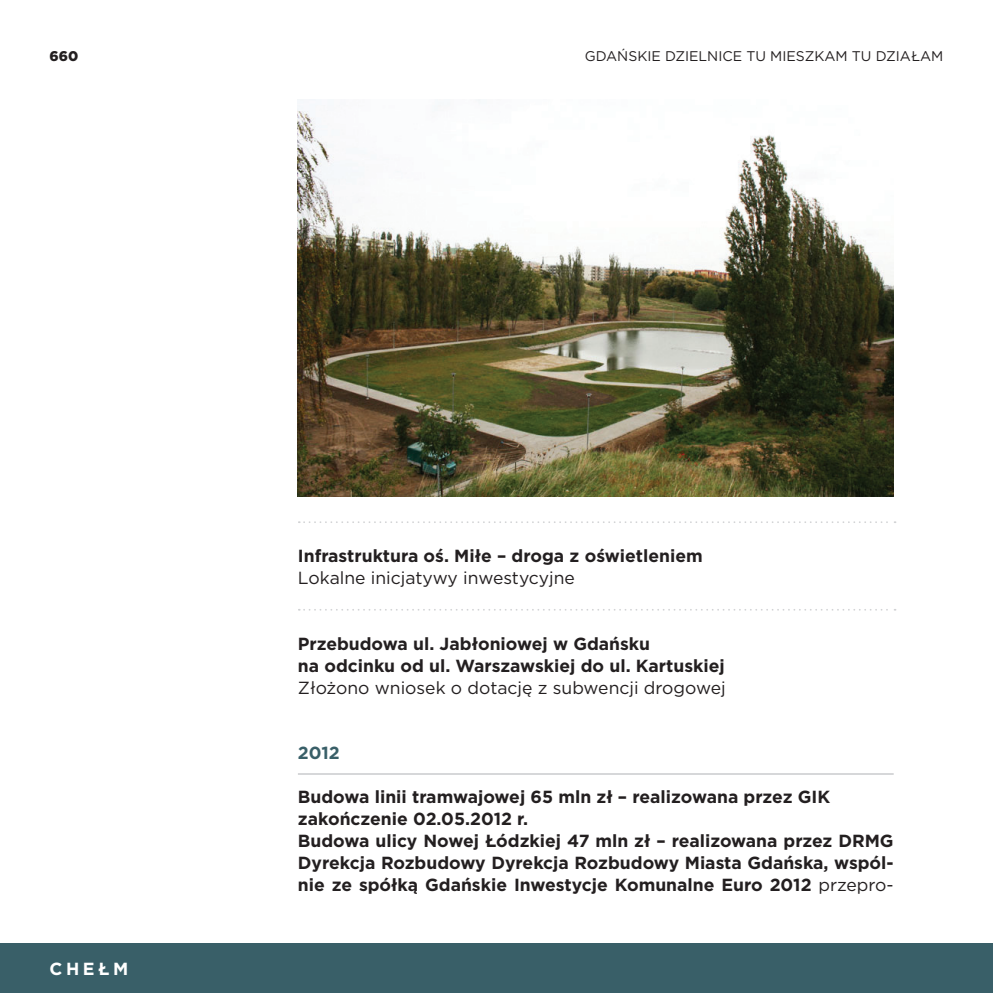
<style>
.page{position:relative;width:993px;height:993px;background:#fff}
.page>*{position:absolute;margin:0;border:0;box-sizing:border-box;transform-origin:0 0}
.t1{font:700 17.5px/21.9px "Gotham";color:#231f20}
.t2{font:17.5px "Gotham";color:#231f20}
.t3{font:700 17.5px "Gotham";letter-spacing:.2em;color:#fff}
.t4{font:700 17.5px "Gotham";color:#395f68}
.t5{font:14px "Gotham";color:#231f20}
.t6{font:900 14px "Gotham";color:#231f20}
.s1{font-weight:400}
</style>
<div class="page">
<svg style="left:299px;top:521px;width:596px;height:2px"></svg>
<svg style="left:299px;top:609px;width:596px;height:1px"></svg>
<hr style="left:298px;top:772px;width:595px;height:2px;background:#d1d2d4">
<img style="left:298px;top:99px;width:595px;height:397px">
<div style="left:0;top:943px;width:992px;height:49px;background:#395f68"></div>
<p class="t6" style="left:50px;top:46px;width:30px">660</p>
<p class="t5" style="left:584px;top:47px;width:360px">GDAŃSKIE DZIELNICE TU MIESZKAM TU DZIAŁAM</p>
<p class="t1" style="left:298px;top:544px;width:406px">Infrastruktura oś. Miłe – droga z oświetleniem</p>
<p class="t2" style="left:298px;top:566px;width:278px">Lokalne inicjatywy inwestycyjne</p>
<p class="t1" style="left:298px;top:632px;width:428px">Przebudowa ul. Jabłoniowej w Gdańsku<br>na odcinku od ul. Warszawskiej do ul. Kartuskiej</p>
<p class="t2" style="left:298px;top:676px;width:429px">Złożono wniosek o dotację z subwencji drogowej</p>
<p class="t3" style="left:50px;top:957px;width:80px">CHEŁM</p>
<p class="t4" style="left:298px;top:741px;width:43px">2012</p>
<p class="t1" style="left:298px;top:785px;width:597px">Budowa linii tramwajowej 65 mln zł – realizowana przez GIK zakończenie 02.05.2012 r.<br>Budowa ulicy Nowej Łódzkiej 47 mln zł – realizowana przez DRMG Dyrekcja Rozbudowy Dyrekcja Rozbudowy Miasta Gdańska, wspól&shy;nie ze spółką Gdańskie Inwestycje Komunalne Euro 2012 <span class="s1">przepro-</span></p>
</div>
